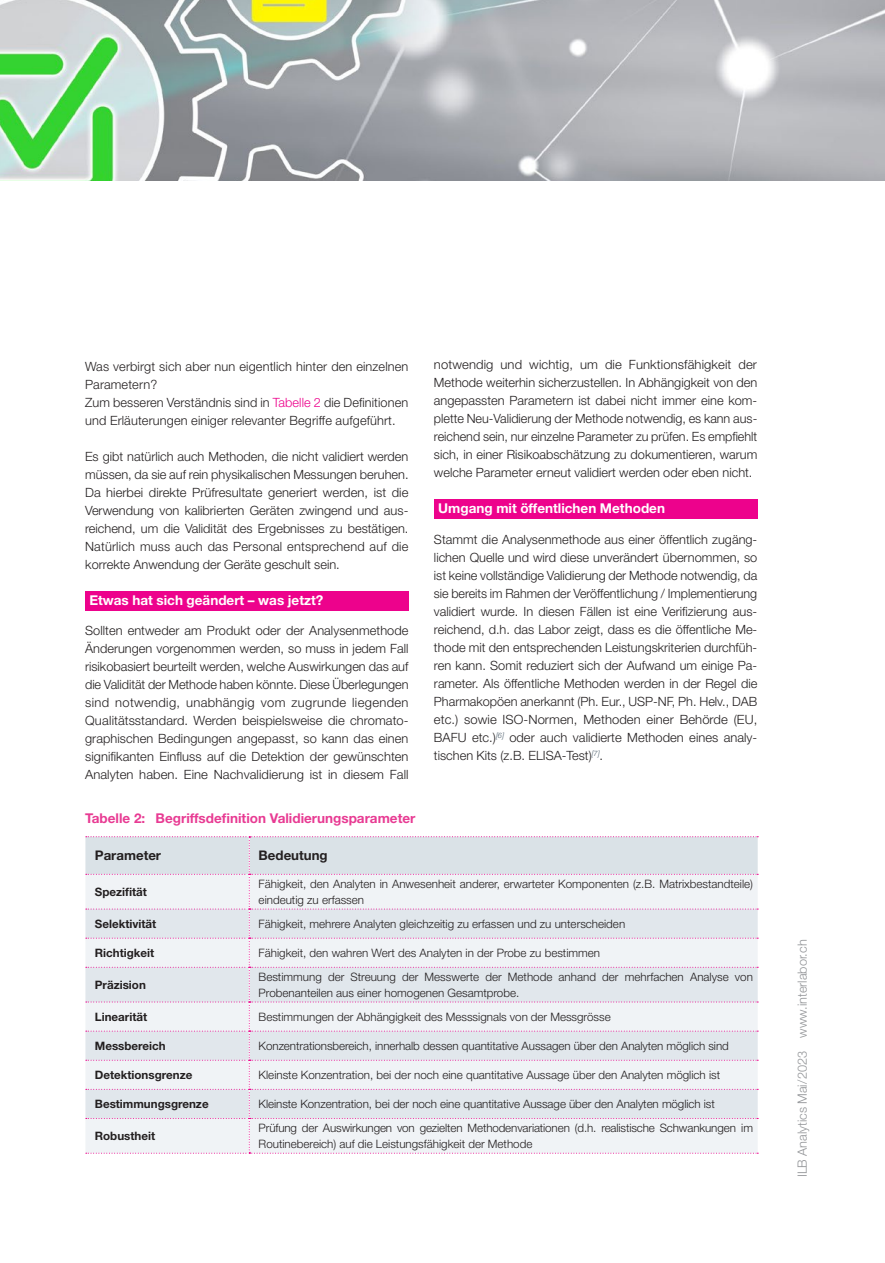
<style>
.page{position:relative;width:885px;height:1263px;background:#fff}
.page>*{position:absolute;margin:0;border:0;box-sizing:border-box;transform-origin:0 0}
.t1{font:700 13.5px "Helvetica Neue LT Std";color:#fff}
.t2{font:700 13.5px "Helvetica Neue LT Std";color:#e83b93}
.t3{font:700 13.2px "Helvetica Neue LT Std";color:#231f20}
.t4{font:300 12.75px/18px "Helvetica Neue LT Std";letter-spacing:.005em;color:#231f20;text-align:justify}
.t5{font:300 12.75px "Helvetica Neue LT Std";color:#939598}
.t6{font:300 11.55px/15.8px "Helvetica Neue LT Std";color:#231f20}
.t7{font:700 11.55px "Helvetica Neue LT Std";color:#231f20}
.s1{color:#ed028c}
</style>
<div class="page">
<div style="left:85px;top:591px;width:323px;height:20px;background:#ed028c"></div>
<div style="left:434px;top:499px;width:323px;height:20px;background:#ed028c"></div>
<svg style="left:85px;top:836px;width:673px;height:318px"></svg>
<img style="left:0;top:0;width:884px;height:181px">
<p class="t4" style="left:85px;top:357px;width:325px;text-align:left">Was verbirgt sich aber nun eigentlich hinter den einzelnen Parametern?<br>Zum besseren Verständnis sind in <span class="s1">Tabelle 2</span> die Definitionen und Erläuterungen einiger relevanter Begriffe aufgeführt.</p>
<p class="t4" style="left:85px;top:447px;width:325px">Es gibt natürlich auch Methoden, die nicht validiert werden müssen, da sie auf rein physikalischen Messungen beruhen.<br>Da hierbei direkte Prüfresultate generiert werden, ist die Verwendung von kalibrierten Geräten zwingend und aus&shy;reichend, um die Validität des Ergebnisses zu bestätigen.<br>Natürlich muss auch das Personal entsprechend auf die korrekte Anwendung der Geräte geschult sein.</p>
<p class="t1" style="left:89px;top:591px;width:235px">Etwas hat sich geändert – was jetzt?</p>
<p class="t4" style="left:85px;top:621px;width:325px">Sollten entweder am Produkt oder der Analysenmethode Änderungen vorgenommen werden, so muss in jedem Fall risikobasiert beurteilt werden, welche Auswirkungen das auf die Validität der Methode haben könnte. Diese Überlegungen sind notwendig, unabhängig vom zugrunde liegenden Qualitätsstandard. Werden beispielsweise die chromato&shy;graphischen Bedingungen angepasst, so kann das einen signifikanten Einfluss auf die Detektion der gewünschten Analyten haben. Eine Nachvalidierung ist in diesem Fall</p>
<p class="t4" style="left:434px;top:355px;width:325px">notwendig und wichtig, um die Funktionsfähigkeit der Methode weiterhin sicherzustellen. In Abhängigkeit von den angepassten Parametern ist dabei nicht immer eine kom&shy;plette Neu-Validierung der Methode notwendig, es kann aus&shy;reichend sein, nur einzelne Parameter zu prüfen. Es empfiehlt sich, in einer Risikoabschätzung zu dokumentieren, warum welche Parameter erneut validiert werden oder eben nicht.</p>
<p class="t1" style="left:438px;top:500px;width:228px">Umgang mit öffentlichen Methoden</p>
<p class="t4" style="left:434px;top:530px;width:325px">Stammt die Analysenmethode aus einer öffentlich zugäng&shy;lichen Quelle und wird diese unverändert übernommen, so ist keine vollständige Validierung der Methode notwendig, da sie bereits im Rahmen der Veröffentlichung / Implementierung validiert wurde. In diesen Fällen ist eine Verifizierung aus&shy;reichend, d.h. das Labor zeigt, dass es die öffentliche Me&shy;thode mit den entsprechenden Leistungskriterien durchfüh&shy;ren kann. Somit reduziert sich der Aufwand um einige Pa&shy;rameter. Als öffentliche Methoden werden in der Regel die Pharmakopöen anerkannt (Ph. Eur., USP-NF, Ph. Helv., DAB etc.) sowie ISO-Normen, Methoden einer Behörde (EU, BAFU etc.)<sup>[6]</sup> oder auch validierte Methoden eines analy&shy;tischen Kits (z.B. ELISA-Test)<sup>[7]</sup>.</p>
<p class="t2" style="left:85px;top:810px;width:332px">Tabelle 2: Begriffsdefinition Validierungsparameter</p>
<p class="t3" style="left:95px;top:847px;width:68px">Parameter</p>
<p class="t3" style="left:258px;top:847px;width:70px">Bedeutung</p>
<p class="t7" style="left:95px;top:884px;width:54px">Spezifität</p>
<p class="t6" style="left:258px;top:876px;width:496px">Fähigkeit, den Analyten in Anwesenheit anderer, erwarteter Komponenten (z.B. Matrixbestandteile) eindeutig zu erfassen</p>
<p class="t7" style="left:95px;top:916px;width:63px">Selektivität</p>
<p class="t6" style="left:258px;top:915px;width:368px">Fähigkeit, mehrere Analyten gleichzeitig zu erfassen und zu unterscheiden</p>
<p class="t7" style="left:95px;top:945px;width:61px">Richtigkeit</p>
<p class="t6" style="left:258px;top:945px;width:343px">Fähigkeit, den wahren Wert des Analyten in der Probe zu bestimmen</p>
<p class="t7" style="left:95px;top:977px;width:53px">Präzision</p>
<p class="t6" style="left:258px;top:969px;width:496px">Bestimmung der Streuung der Messwerte der Methode anhand der mehrfachen Analyse von<br>Probenanteilen aus einer homogenen Gesamtprobe.</p>
<p class="t7" style="left:95px;top:1009px;width:54px">Linearität</p>
<p class="t6" style="left:258px;top:1008px;width:353px">Bestimmungen der Abhängigkeit des Messsignals von der Messgrösse</p>
<p class="t7" style="left:95px;top:1038px;width:72px">Messbereich</p>
<p class="t6" style="left:258px;top:1037px;width:471px">Konzentrationsbereich, innerhalb dessen quantitative Aussagen über den Analyten möglich sind</p>
<p class="t7" style="left:95px;top:1068px;width:99px">Detektionsgrenze</p>
<p class="t6" style="left:258px;top:1067px;width:463px">Kleinste Konzentration, bei der noch eine quantitative Aussage über den Analyten möglich ist</p>
<p class="t7" style="left:95px;top:1097px;width:115px">Bestimmungsgrenze</p>
<p class="t6" style="left:258px;top:1096px;width:457px">Kleinste Konzentration, bei der noch eine quantitative Aussage über den Analyten möglich ist</p>
<p class="t7" style="left:95px;top:1129px;width:62px">Robustheit</p>
<p class="t6" style="left:258px;top:1120px;width:496px">Prüfung der Auswirkungen von gezielten Methodenvariationen (d.h. realistische Schwankungen im<br>Routinebereich) auf die Leistungsfähigkeit der Methode</p>
<p class="t5" style="left:794px;top:1177px;width:239px;rotate:-90deg">ILB Analytics Mai/2023 www.interlabor.ch</p>
</div>
